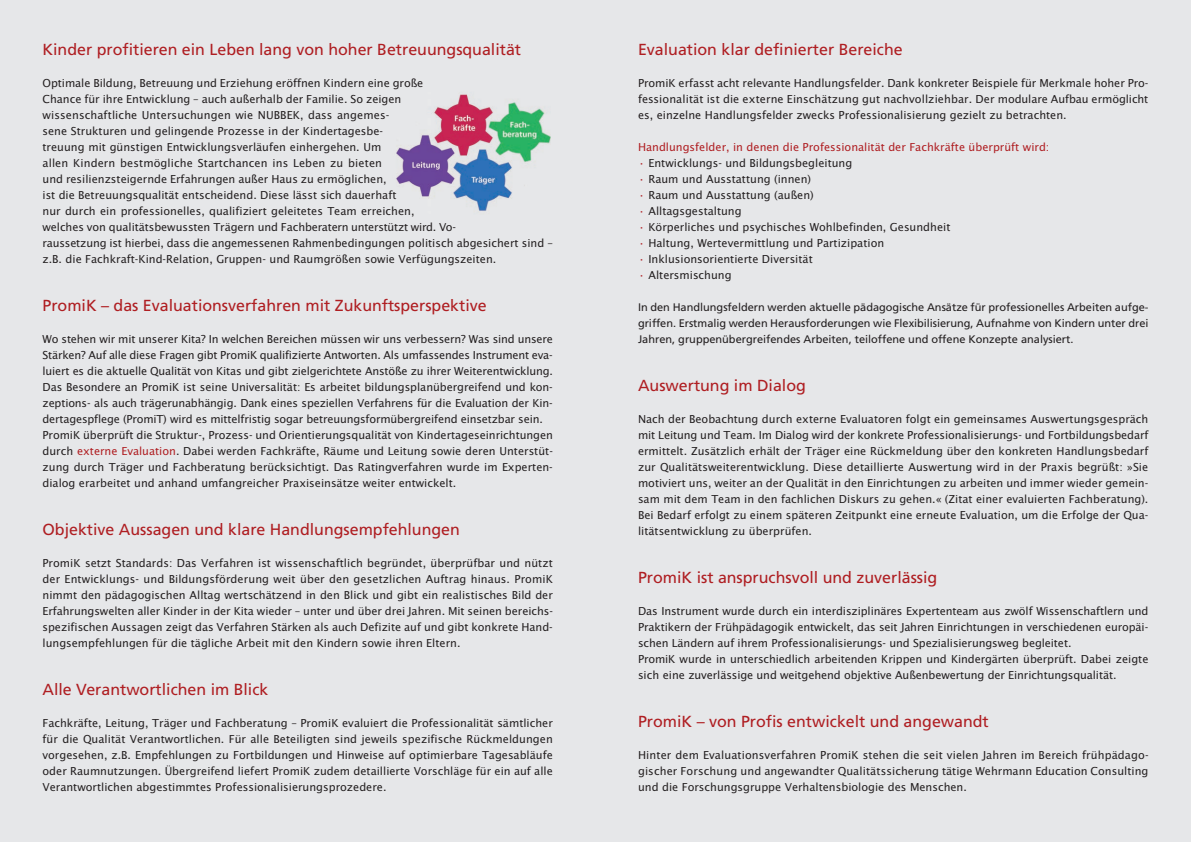
<style>
.page{position:relative;width:1191px;height:842px;background:#fff}
.page>*{position:absolute;margin:0;border:0;box-sizing:border-box;transform-origin:0 0}
.t1{font:16px "Frutiger";color:#af1e22}
.t2{font:11px/16px "Lucida Sans";color:#231f20;text-align:justify}
.t3{font:11px/16px "Frutiger";color:#231f20;text-align:justify}
.t4{font:11px "Lucida Sans";color:#af1e22}
.s1{color:#af1e22}
</style>
<div class="page">
<div style="left:0;top:0;width:595px;height:842px;background:#e6e7e9"></div>
<div style="left:595px;top:0;width:596px;height:842px;background:#e6e7e9"></div>
<img style="left:396px;top:94px;width:155px;height:117px">
<h1 class="t1" style="left:43px;top:43px;width:480px">Kinder profitieren ein Leben lang von hoher Betreuungsqualität</h1>
<p class="t2" style="left:43px;top:75px;width:512px;text-align:left">Optimale Bildung, Betreuung und Erziehung eröffnen Kindern eine große<br>Chance für ihre Entwicklung – auch außerhalb der Familie. So zeigen<br>wissenschaftliche Untersuchungen wie NUBBEK, dass angemes-<br>sene Strukturen und gelingende Prozesse in der Kindertagesbe-<br>treuung mit günstigen Entwicklungsverläufen einhergehen. Um<br>allen Kindern bestmögliche Startchancen ins Leben zu bieten<br>und resilienzsteigernde Erfahrungen außer Haus zu ermöglichen,<br>ist die Betreuungsqualität entscheidend. Diese lässt sich dauerhaft<br>nur durch ein professionelles, qualifiziert geleitetes Team erreichen,<br>welches von qualitätsbewussten Trägern und Fachberatern unterstützt wird. Vo-<br>raussetzung ist hierbei, dass die angemessenen Rahmenbedingungen politisch abgesichert sind – z.B. die Fachkraft-Kind-Relation, Gruppen- und Raumgrößen sowie Verfügungszeiten.</p>
<h1 class="t1" style="left:43px;top:299px;width:446px">PromiK – das Evaluationsverfahren mit Zukunftsperspektive</h1>
<p class="t2" style="left:43px;top:331px;width:512px;text-align:left">Wo stehen wir mit unserer Kita? In welchen Bereichen müssen wir uns verbessern? Was sind unsere Stärken? Auf alle diese Fragen gibt PromiK qualifizierte Antworten. Als umfassendes Instrument eva&shy;luiert es die aktuelle Qualität von Kitas und gibt zielgerichtete Anstöße zu ihrer Weiterentwicklung.<br>Das Besondere an PromiK ist seine Universalität: Es arbeitet bildungsplanübergreifend und kon&shy;zeptions- als auch trägerunabhängig. Dank eines speziellen Verfahrens für die Evaluation der Kin&shy;dertagespflege (PromiT) wird es mittelfristig sogar betreuungsformübergreifend einsetzbar sein.<br>PromiK überprüft die Struktur-, Prozess- und Orientierungsqualität von Kindertageseinrichtungen durch <span class="s1">externe Evaluation</span>. Dabei werden Fachkräfte, Räume und Leitung sowie deren Unterstüt&shy;zung durch Träger und Fachberatung berücksichtigt. Das Ratingverfahren wurde im Experten&shy;dialog erarbeitet und anhand umfangreicher Praxiseinsätze weiter entwickelt.</p>
<h1 class="t1" style="left:43px;top:523px;width:419px">Objektive Aussagen und klare Handlungsempfehlungen</h1>
<p class="t2" style="left:42px;top:555px;width:512px">PromiK setzt Standards: Das Verfahren ist wissenschaftlich begründet, überprüfbar und nützt der Entwicklungs- und Bildungsförderung weit über den gesetzlichen Auftrag hinaus. PromiK nimmt den pädagogischen Alltag wertschätzend in den Blick und gibt ein realistisches Bild der Erfahrungswelten aller Kinder in der Kita wieder – unter und über drei Jahren. Mit seinen bereichs&shy;spezifischen Aussagen zeigt das Verfahren Stärken als auch Defizite auf und gibt konkrete Hand&shy;lungsempfehlungen für die tägliche Arbeit mit den Kindern sowie ihren Eltern.</p>
<h1 class="t1" style="left:43px;top:683px;width:227px">Alle Verantwortlichen im Blick</h1>
<p class="t2" style="left:43px;top:715px;width:512px">Fachkräfte, Leitung, Träger und Fachberatung – PromiK evaluiert die Professionalität sämtlicher für die Qualität Verantwortlichen. Für alle Beteiligten sind jeweils spezifische Rückmeldungen vorgesehen, z.B. Empfehlungen zu Fortbildungen und Hinweise auf optimierbare Tagesabläufe oder Raumnutzungen. Übergreifend liefert PromiK zudem detaillierte Vorschläge für ein auf alle Verantwortlichen abgestimmtes Professionalisierungsprozedere.</p>
<h1 class="t1" style="left:638px;top:43px;width:266px">Evaluation klar definierter Bereiche</h1>
<p class="t2" style="left:638px;top:75px;width:512px">PromiK erfasst acht relevante Handlungsfelder. Dank konkreter Beispiele für Merkmale hoher Pro&shy;fessionalität ist die externe Einschätzung gut nachvollziehbar. Der modulare Aufbau ermöglicht es, einzelne Handlungsfelder zwecks Professionalisierung gezielt zu betrachten.</p>
<p class="t4" style="left:638px;top:140px;width:413px">Handlungsfelder, in denen die Professionalität der Fachkräfte überprüft wird:</p>
<p class="t2" style="left:638px;top:155px;width:216px"><span class="s1">•</span> Entwicklungs- und Bildungsbegleitung</p>
<p class="t2" style="left:638px;top:171px;width:175px"><span class="s1">•</span> Raum und Ausstattung (innen)</p>
<p class="t2" style="left:638px;top:187px;width:177px"><span class="s1">•</span> Raum und Ausstattung (außen)</p>
<p class="t2" style="left:638px;top:203px;width:105px"><span class="s1">•</span> Alltagsgestaltung</p>
<p class="t2" style="left:638px;top:219px;width:314px"><span class="s1">•</span> Körperliches und psychisches Wohlbefinden, Gesundheit</p>
<p class="t2" style="left:638px;top:235px;width:248px"><span class="s1">•</span> Haltung, Wertevermittlung und Partizipation</p>
<p class="t2" style="left:638px;top:251px;width:176px"><span class="s1">•</span> Inklusionsorientierte Diversität</p>
<p class="t2" style="left:638px;top:267px;width:95px"><span class="s1">•</span> Altersmischung</p>
<p class="t3" style="left:638px;top:300px;width:512px">In den Handlungsfeldern werden aktuelle pädagogische Ansätze für professionelles Arbeiten aufge&shy;griffen. Erstmalig werden Herausforderungen wie Flexibilisierung, Aufnahme von Kindern unter drei Jahren, gruppenübergreifendes Arbeiten, teiloffene und offene Konzepte analysiert.</p>
<h1 class="t1" style="left:638px;top:379px;width:169px">Auswertung im Dialog</h1>
<p class="t2" style="left:638px;top:411px;width:512px">Nach der Beobachtung durch externe Evaluatoren folgt ein gemeinsames Auswertungsgespräch mit Leitung und Team. Im Dialog wird der konkrete Professionalisierungs- und Fortbildungsbedarf ermittelt. Zusätzlich erhält der Träger eine Rückmeldung über den konkreten Handlungsbedarf zur Qualitätsweiterentwicklung. Diese detaillierte Auswertung wird in der Praxis begrüßt: »Sie motiviert uns, weiter an der Qualität in den Einrichtungen zu arbeiten und immer wieder gemein&shy;sam mit dem Team in den fachlichen Diskurs zu gehen.« (Zitat einer evaluierten Fachberatung).<br>Bei Bedarf erfolgt zu einem späteren Zeitpunkt eine erneute Evaluation, um die Erfolge der Qua&shy;litätsentwicklung zu überprüfen.</p>
<h1 class="t1" style="left:638px;top:571px;width:301px">PromiK ist anspruchsvoll und zuverlässig</h1>
<p class="t2" style="left:638px;top:603px;width:512px;text-align:left">Das Instrument wurde durch ein interdisziplinäres Expertenteam aus zwölf Wissenschaftlern und Praktikern der Frühpädagogik entwickelt, das seit Jahren Einrichtungen in verschiedenen europäi&shy;schen Ländern auf ihrem Professionalisierungs- und Spezialisierungsweg begleitet.<br>PromiK wurde in unterschiedlich arbeitenden Krippen und Kindergärten überprüft. Dabei zeigte sich eine zuverlässige und weitgehend objektive Außenbewertung der Einrichtungsqualität.</p>
<h1 class="t1" style="left:638px;top:715px;width:352px">PromiK – von Profis entwickelt und angewandt</h1>
<p class="t2" style="left:638px;top:747px;width:512px">Hinter dem Evaluationsverfahren PromiK stehen die seit vielen Jahren im Bereich frühpädago&shy;gischer Forschung und angewandter Qualitätssicherung tätige Wehrmann Education Consulting und die Forschungsgruppe Verhaltensbiologie des Menschen.</p>
</div>
